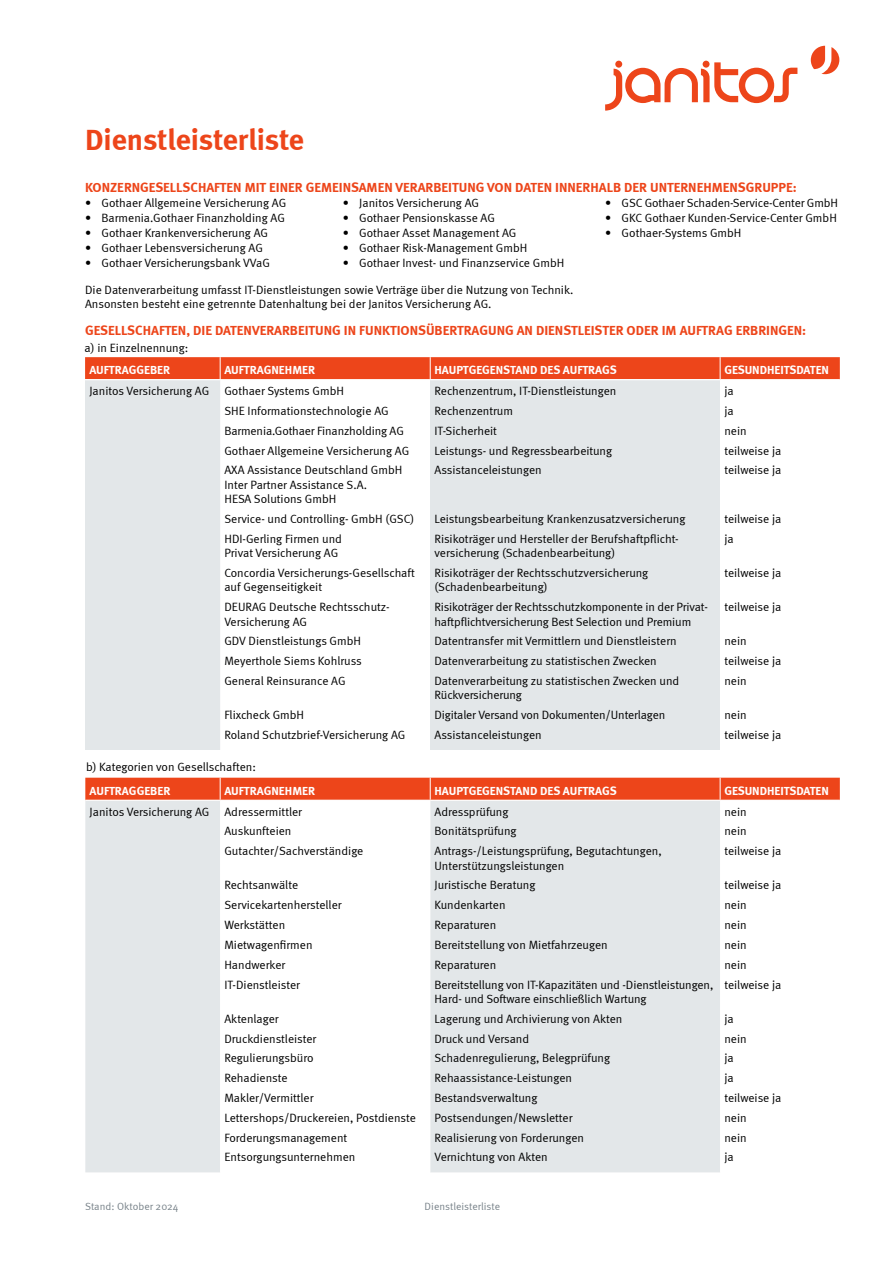
<style>
.page{position:relative;width:893px;height:1263px;background:#fff}
.page>*{position:absolute;margin:0;border:0;box-sizing:border-box;transform-origin:0 0}
.t1{font:700 30px "Meta";letter-spacing:-.005em;color:#ed451a}
.t2{font:700 13.5px "Meta";color:#ed451a}
.t3{font:12px/19.8px "Meta Normal";color:#000}
.t4{font:700 12px "Meta";color:#fff}
.t5{font:10.5px "Meta Normal";color:#79838a}
</style>
<div class="page">
<div style="left:85px;top:380px;width:135px;height:370px;background:#e3e7e9"></div>
<div style="left:430px;top:380px;width:290px;height:370px;background:#e3e7e9"></div>
<div style="left:85px;top:357px;width:755px;height:22px;background:#ed451a"></div>
<svg style="left:605px;top:61px;width:192px;height:50px"></svg>
<svg style="left:811px;top:46px;width:28px;height:28px"></svg>
<div style="left:85px;top:801px;width:135px;height:371px;background:#e3e7e9"></div>
<div style="left:430px;top:801px;width:290px;height:371px;background:#e3e7e9"></div>
<div style="left:85px;top:778px;width:755px;height:22px;background:#ed451a"></div>
<h1 class="t1" style="left:85px;top:121px;width:220px">Dienstleisterliste</h1>
<p class="t2" style="left:85px;top:179px;width:713px">KONZERNGESELLSCHAFTEN MIT EINER GEMEINSAMEN VERARBEITUNG VON DATEN INNERHALB DER UNTERNEHMENSGRUPPE:</p>
<p class="t3" style="left:85px;top:193px;width:203px">• Gothaer Allgemeine Versicherung AG</p>
<p class="t3" style="left:85px;top:208px;width:201px">• Barmenia.Gothaer Finanzholding AG</p>
<p class="t3" style="left:85px;top:223px;width:185px">• Gothaer Krankenversicherung AG</p>
<p class="t3" style="left:85px;top:238px;width:179px">• Gothaer Lebensversicherung AG</p>
<p class="t3" style="left:85px;top:253px;width:186px">• Gothaer Versicherungsbank VVaG</p>
<p class="t3" style="left:343px;top:193px;width:138px">• Janitos Versicherung AG</p>
<p class="t3" style="left:343px;top:208px;width:154px">• Gothaer Pensionskasse AG</p>
<p class="t3" style="left:343px;top:223px;width:175px">• Gothaer Asset Management AG</p>
<p class="t3" style="left:343px;top:238px;width:186px">• Gothaer Risk-Management GmbH</p>
<p class="t3" style="left:343px;top:253px;width:223px">• Gothaer Invest- und Finanzservice GmbH</p>
<p class="t3" style="left:605px;top:193px;width:234px">• GSC Gothaer Schaden-Service-Center GmbH</p>
<p class="t3" style="left:605px;top:208px;width:233px">• GKC Gothaer Kunden-Service-Center GmbH</p>
<p class="t3" style="left:605px;top:223px;width:138px">• Gothaer-Systems GmbH</p>
<p class="t3" style="left:85px;top:282px;width:490px;line-height:14.4px">Die Datenverarbeitung umfasst IT-Dienstleistungen sowie Verträge über die Nutzung von Technik.<br>Ansonsten besteht eine getrennte Datenhaltung bei der Janitos Versicherung AG.</p>
<p class="t2" style="left:85px;top:322px;width:723px">GESELLSCHAFTEN, DIE DATENVERARBEITUNG IN FUNKTIONSÜBERTRAGUNG AN DIENSTLEISTER ODER IM AUFTRAG ERBRINGEN:</p>
<p class="t3" style="left:85px;top:337px;width:105px">a) in Einzelnennung:</p>
<p class="t4" style="left:89px;top:363px;width:82px">AUFTRAGGEBER</p>
<p class="t4" style="left:224px;top:363px;width:92px">AUFTRAGNEHMER</p>
<p class="t4" style="left:434px;top:363px;width:184px">HAUPTGEGENSTAND DES AUFTRAGS</p>
<p class="t4" style="left:724px;top:363px;width:106px">GESUNDHEITSDATEN</p>
<p class="t3" style="left:89px;top:381px;width:121px">Janitos Versicherung AG</p>
<p class="t3" style="left:224px;top:381px;width:186px">Gothaer Systems GmbH<br>SHE Informationstechnologie AG<br>Barmenia.Gothaer Finanzholding AG<br>Gothaer Allgemeine Versicherung AG<br>AXA Assistance Deutschland GmbH</p>
<p class="t3" style="left:224px;top:477px;width:144px;line-height:14.4px">Inter Partner Assistance S.A.<br>HESA Solutions GmbH</p>
<p class="t3" style="left:224px;top:509px;width:191px">Service- und Controlling- GmbH (GSC)<br>HDI-Gerling Firmen und</p>
<p class="t3" style="left:224px;top:543px;width:192px">Privat Versicherung AG<br>Concordia Versicherungs-Gesellschaft</p>
<p class="t3" style="left:224px;top:577px;width:167px">auf Gegenseitigkeit<br>DEURAG Deutsche Rechtsschutz-</p>
<p class="t3" style="left:224px;top:611px;width:139px">Versicherung AG<br>GDV Dienstleistungs GmbH<br>Meyerthole Siems Kohlruss<br>General Reinsurance AG</p>
<p class="t3" style="left:224px;top:705px;width:183px">Flixcheck GmbH<br>Roland Schutzbrief-Versicherung AG</p>
<p class="t3" style="left:434px;top:381px;width:183px">Rechenzentrum, IT-Dienstleistungen<br>Rechenzentrum<br>IT-Sicherheit<br>Leistungs- und Regressbearbeitung<br>Assistanceleistungen</p>
<p class="t3" style="left:434px;top:509px;width:252px">Leistungsbearbeitung Krankenzusatzversicherung<br>Risikoträger und Hersteller der Berufshaftpflicht-</p>
<p class="t3" style="left:434px;top:543px;width:215px">versicherung (Schadenbearbeitung)<br>Risikoträger der Rechtsschutzversicherung</p>
<p class="t3" style="left:434px;top:577px;width:275px">(Schadenbearbeitung)<br>Risikoträger der Rechtsschutzkomponente in der Privat-</p>
<p class="t3" style="left:434px;top:611px;width:258px">haftpflichtversicherung Best Selection und Premium Datentransfer mit Vermittlern und Dienstleistern Datenverarbeitung zu statistischen Zwecken Datenverarbeitung zu statistischen Zwecken und</p>
<p class="t3" style="left:434px;top:685px;width:232px">Rückversicherung<br>Digitaler Versand von Dokumenten/Unterlagen<br>Assistanceleistungen</p>
<p class="t3" style="left:724px;top:381px;width:59px">ja<br>ja<br>nein teilweise ja teilweise ja</p>
<p class="t3" style="left:724px;top:509px;width:59px">teilweise ja ja</p>
<p class="t3" style="left:724px;top:563px;width:59px">teilweise ja</p>
<p class="t3" style="left:724px;top:597px;width:59px">teilweise ja</p>
<p class="t3" style="left:724px;top:631px;width:59px">nein teilweise ja nein</p>
<p class="t3" style="left:724px;top:705px;width:59px">nein teilweise ja</p>
<p class="t3" style="left:86px;top:757px;width:171px">b) Kategorien von Gesellschaften:</p>
<p class="t4" style="left:90px;top:783px;width:82px">AUFTRAGGEBER</p>
<p class="t4" style="left:224px;top:783px;width:92px">AUFTRAGNEHMER</p>
<p class="t4" style="left:434px;top:783px;width:184px">HAUPTGEGENSTAND DES AUFTRAGS</p>
<p class="t4" style="left:724px;top:783px;width:106px">GESUNDHEITSDATEN</p>
<p class="t3" style="left:224px;top:801px;width:140px;text-indent:-135px">Janitos Versicherung AG Adressermittler<br>Auskunfteien<br>Gutachter/Sachverständige</p>
<p class="t3" style="left:224px;top:875px;width:119px">Rechtsanwälte<br>Servicekartenhersteller<br>Werkstätten<br>Mietwagenfirmen<br>Handwerker<br>IT-Dienstleister</p>
<p class="t3" style="left:224px;top:1008px;width:193px">Aktenlager<br>Druckdienstleister<br>Regulierungsbüro<br>Rehadienste<br>Makler/Vermittler<br>Lettershops/Druckereien, Postdienste<br>Forderungsmanagement<br>Entsorgungsunternehmen</p>
<p class="t3" style="left:434px;top:801px;width:229px">Adressprüfung<br>Bonitätsprüfung<br>Antrags-/Leistungsprüfung, Begutachtungen,</p>
<p class="t3" style="left:434px;top:855px;width:280px">Unterstützungsleistungen<br>Juristische Beratung<br>Kundenkarten<br>Reparaturen<br>Bereitstellung von Mietfahrzeugen<br>Reparaturen<br>Bereitstellung von IT-Kapazitäten und -Dienstleistungen,</p>
<p class="t3" style="left:434px;top:989px;width:214px">Hard- und Software einschließlich Wartung<br>Lagerung und Archivierung von Akten<br>Druck und Versand<br>Schadenregulierung, Belegprüfung<br>Rehaassistance-Leistungen<br>Bestandsverwaltung<br>Postsendungen/Newsletter<br>Realisierung von Forderungen<br>Vernichtung von Akten</p>
<p class="t3" style="left:724px;top:801px;width:59px">nein<br>nein teilweise ja</p>
<p class="t3" style="left:724px;top:875px;width:59px">teilweise ja nein<br>nein<br>nein<br>nein teilweise ja</p>
<p class="t3" style="left:724px;top:1008px;width:59px">ja<br>nein<br>ja<br>ja teilweise ja nein<br>nein<br>ja</p>
<p class="t5" style="left:85px;top:1200px;width:95px">Stand: Oktober 2024</p>
<p class="t5" style="left:425px;top:1200px;width:77px">Dienstleisterliste</p>
</div>
